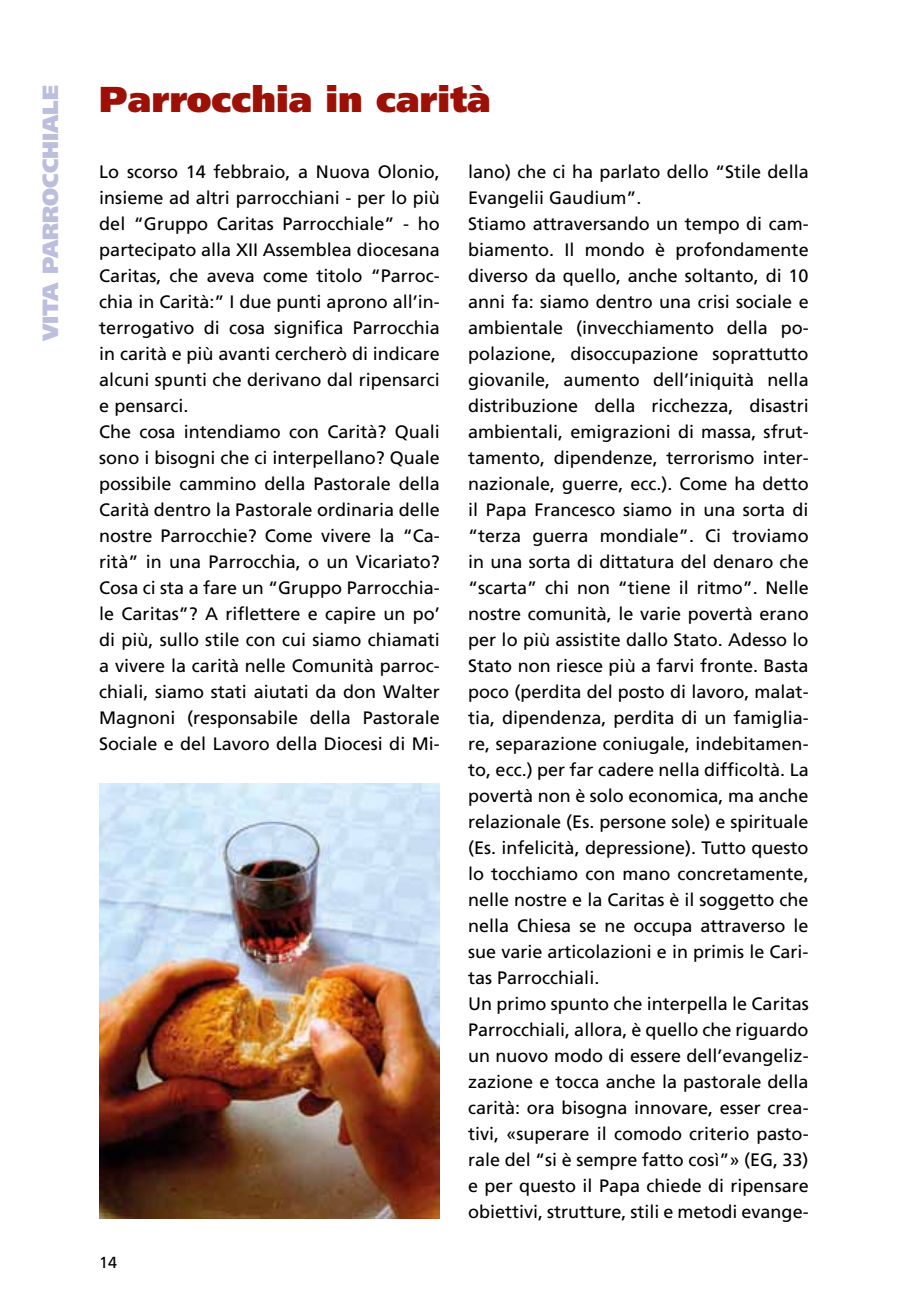
<style>
.page{position:relative;width:908px;height:1304px;background:#fff}
.page>*{position:absolute;margin:0;border:0;box-sizing:border-box;transform-origin:0 0}
.t1{font:900 36px "Frutiger";color:#9c1006}
.t2{font:900 22px "Frutiger";color:#bbbedc}
.t3{font:18px/26px "Frutiger";color:#000}
.t4{font:16px "Frutiger";color:#000}
</style>
<div class="page">
<img style="left:99px;top:783px;width:340px;height:436px">
<p class="t2" style="left:37px;top:341px;width:258px;rotate:-90deg">vita parrocchiale</p>
<h1 class="t1" style="left:99px;top:78px;width:392px">Parrocchia in carità</h1>
<p class="t3" style="left:99px;top:159px;width:342px">Lo scorso 14 febbraio, a N uova Olonio, insieme ad altri parrocchiani - per lo più del “Gruppo Caritas Parrocchiale” - ho partecipato alla XII Assemblea diocesana Caritas, che aveva come titolo “Parroc&shy;chia in Carità:” I due punti aprono all’in&shy;terrogativo di cosa significa Parrocchia in carità e più avanti cercherò di indicare alcuni spunti che derivano dal ripensarci e pensarci.<br>Che cosa intendiamo con Carità? Quali sono i bisogni che ci interpellano? Quale possibile cammino della Pastorale della Carità dentro la Pastorale ordinaria delle nostre Parrocchie? Come vivere la “Ca&shy;rità” in una Parrocchia, o un Vicariato?<br>Cosa ci sta a fare un “Gruppo Parrocchia&shy;le Caritas”? A riflettere e capire un po’ di più, sullo stile con cui siamo chiamati a vivere la carità nelle Comunità parroc&shy;chiali, siamo stati aiutati da don Walter Magnoni (responsabile della Pastorale Sociale e del Lavoro della Diocesi di M i-</p>
<p class="t3" style="left:468px;top:159px;width:342px">lano) che ci ha parlato dello “Stile della Evangelii Gaudium”.<br>Stiamo attraversando un tempo di cam&shy;biamento. I l mondo è profondamente diverso da quello, anche soltanto, di 10 anni fa: siamo dentro una crisi sociale e ambientale (invecchiamento della po&shy;polazione, disoccupazione soprattutto giovanile, aumento dell’iniquità nella distribuzione della ricchezza, disastri ambientali, emigrazioni di massa, sfrut&shy;tamento, dipendenze, terrorismo inter&shy;nazionale, guerre, ecc.). Come ha detto il Papa Francesco siamo in una sorta di “terza guerra mondiale”. Ci troviamo in una sorta di dittatura del denaro che “scarta” chi non “tiene il ritmo”. Nelle nostre comunità, le varie povertà erano per lo più assistite dallo Stato. Adesso lo Stato non riesce più a farvi fronte. B asta poco (perdita del posto di lavoro, malat&shy;tia, dipendenza, perdita di un famiglia&shy;re, separazione coniugale, indebitamen&shy;to, ecc.) per far cadere nella difficoltà. La povertà non è solo economica, ma anche relazionale (Es. persone sole) e spirituale (Es. infelicità, depressione). Tutto questo lo tocchiamo con mano concretamente, nelle nostre e la Caritas è il soggetto che nella Chiesa se ne occupa attraverso le sue varie articolazioni e in primis le Cari&shy;tas Parrocchiali.<br>U n primo spunto che interpella le Caritas Parrocchiali, allora, è quello che riguardo un nuovo modo di essere dell’evangeliz&shy;zazione e tocca anche la pastorale della carità: ora bisogna innovare, esser crea&shy;tivi, «superare il comodo criterio pasto&shy;rale del “si è sempre fatto così”» (EG, 33) e per questo il Papa chiede di ripensare obiettivi, strutture, stili e metodi evange-</p>
<p class="t4" style="left:99px;top:1253px;width:19px">14</p>
</div>
